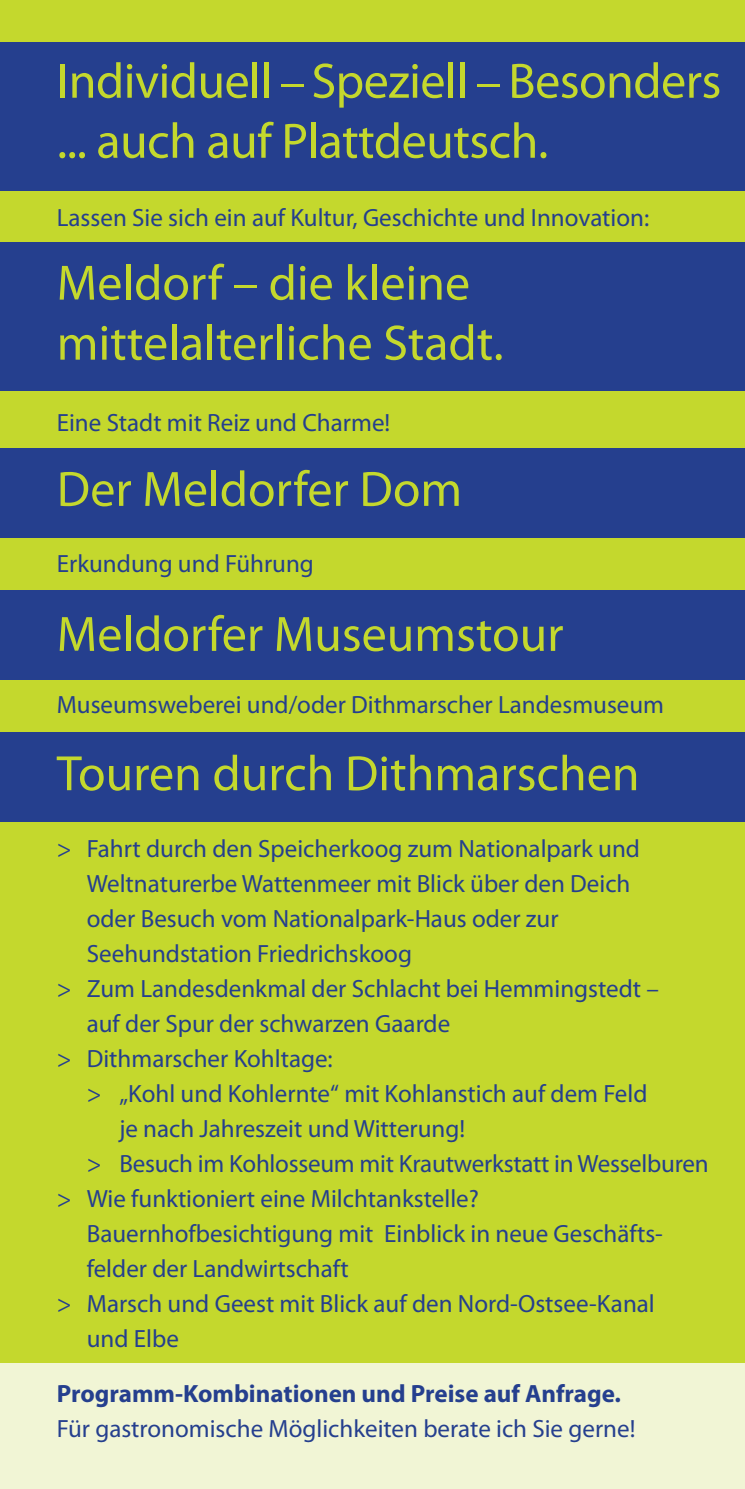
<style>
.page{position:relative;width:745px;height:1489px;background:#fff}
.page>*{position:absolute;margin:0;border:0;box-sizing:border-box;transform-origin:0 0}
.t1{font:50px/60px "Myriad Pro";color:#c4d82d}
.t2{font:25px "Myriad Pro";color:#253f8e}
.t3{font:700 25px "Myriad Pro";color:#253f8e}
</style>
<div class="page">
<div style="left:0;top:0;width:744px;height:1488px;background:#c4d82d"></div>
<div style="left:0;top:242px;width:744px;height:149px;background:#253f8e"></div>
<div style="left:0;top:1363px;width:744px;height:125px;background:#f1f5d5"></div>
<div style="left:0;top:42px;width:744px;height:149px;background:#253f8e"></div>
<div style="left:0;top:448px;width:744px;height:89px;background:#253f8e"></div>
<div style="left:0;top:590px;width:744px;height:90px;background:#253f8e"></div>
<div style="left:0;top:732px;width:744px;height:89px;background:#253f8e"></div>
<h1 class="t1" style="left:57px;top:50px;width:665px">Individuell – Speziell – Besonders ... auch auf Plattdeutsch.</h1>
<p class="t2" style="left:57px;top:202px;width:593px">Lassen Sie sich ein auf Kultur, Geschichte und Innovation:</p>
<h1 class="t1" style="left:57px;top:252px;width:448px">Meldorf – die kleine mittelalterliche Stadt.</h1>
<p class="t2" style="left:57px;top:407px;width:335px">Eine Stadt mit Reiz und Charme!</p>
<h1 class="t1" style="left:57px;top:458px;width:406px">Der Meldorfer Dom</h1>
<p class="t2" style="left:57px;top:548px;width:258px">Erkundung und Führung</p>
<h1 class="t1" style="left:57px;top:603px;width:508px">Meldorfer Museumstour</h1>
<p class="t2" style="left:57px;top:688px;width:608px">Museumsweberei und/oder Dithmarscher Landesmuseum</p>
<h1 class="t1" style="left:57px;top:742px;width:584px">Touren durch Dithmarschen</h1>
<p class="t2" style="left:57px;top:833px;width:584px">&gt; Fahrt durch den Speicherkoog zum Nationalpark und</p>
<p class="t2" style="left:87px;top:868px;width:545px">Weltnaturerbe Wattenmeer mit Blick über den Deich</p>
<p class="t2" style="left:87px;top:903px;width:473px">oder Besuch vom Nationalpark-Haus oder zur</p>
<p class="t2" style="left:87px;top:938px;width:326px">Seehundstation Friedrichskoog</p>
<p class="t2" style="left:57px;top:973px;width:603px">&gt; Zum Landesdenkmal der Schlacht bei Hemmingstedt –</p>
<p class="t2" style="left:87px;top:1008px;width:365px">auf der Spur der schwarzen Gaarde</p>
<p class="t2" style="left:57px;top:1043px;width:277px">&gt; Dithmarscher Kohltage:</p>
<p class="t2" style="left:87px;top:1078px;width:561px">&gt; „Kohl und Kohlernte“ mit Kohlanstich auf dem Feld</p>
<p class="t2" style="left:119px;top:1113px;width:347px">je nach Jahreszeit und Witterung!</p>
<p class="t2" style="left:87px;top:1148px;width:623px">&gt; Besuch im Kohlosseum mit Krautwerkstatt in Wesselburen</p>
<p class="t2" style="left:57px;top:1183px;width:423px">&gt; Wie funktioniert eine Milchtankstelle?</p>
<p class="t2" style="left:87px;top:1218px;width:577px">Bauernhofbesichtigung mit Einblick in neue Geschäfts-</p>
<p class="t2" style="left:87px;top:1253px;width:263px">felder der Landwirtschaft</p>
<p class="t2" style="left:57px;top:1288px;width:599px">&gt; Marsch und Geest mit Blick auf den Nord-Ostsee-Kanal</p>
<p class="t2" style="left:87px;top:1323px;width:93px">und Elbe</p>
<p class="t3" style="left:57px;top:1377px;width:565px">Programm-Kombinationen und Preise auf Anfrage.</p>
<p class="t2" style="left:57px;top:1412px;width:580px">Für gastronomische Möglichkeiten berate ich Sie gerne!</p>
</div>
